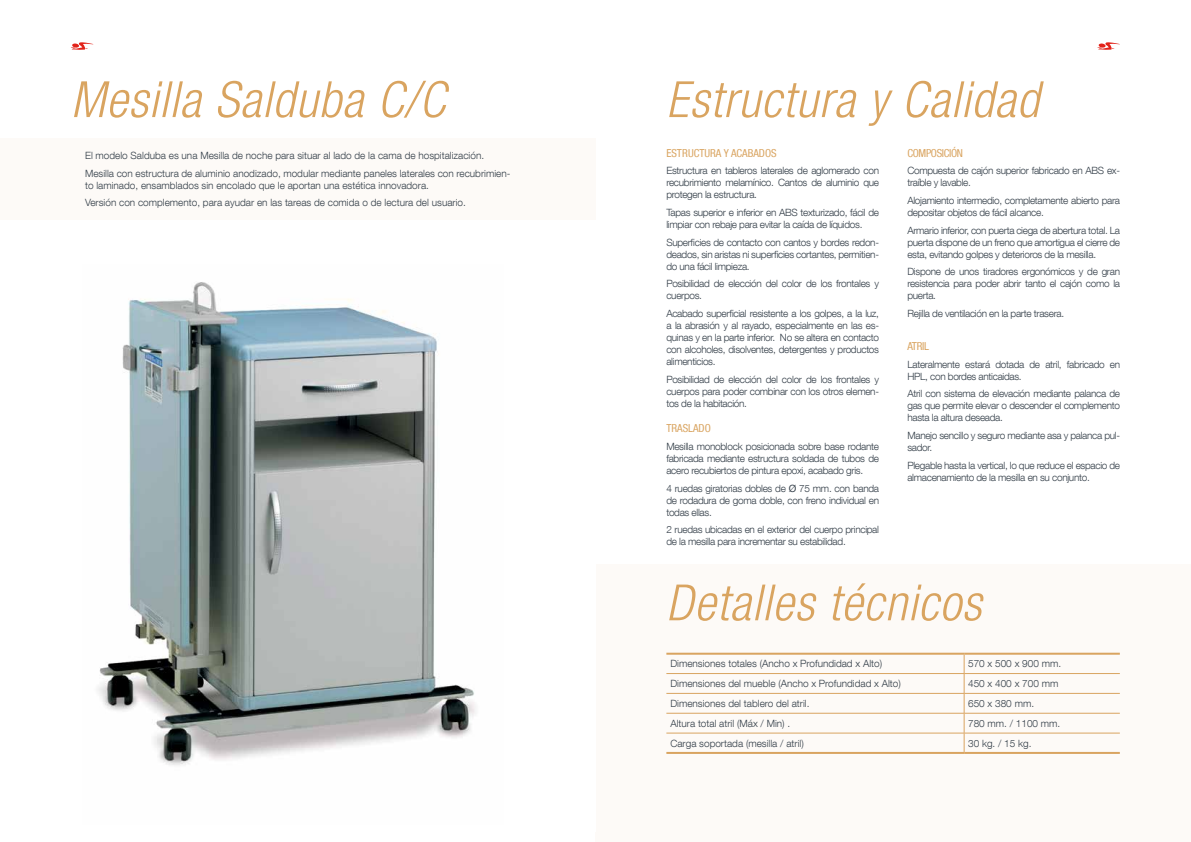
<style>
.page{position:relative;width:1191px;height:842px;background:#fff}
.page>*{position:absolute;margin:0;border:0;box-sizing:border-box;transform-origin:0 0}
.t1{font:italic 300 condensed 50px "Helvetica Neue LT Com";letter-spacing:.02em;color:#d9a460}
.t2{font:condensed 11px "Helvetica Neue LT Com";color:#d9a460}
.t3{font:condensed 11px "Helvetica Neue LT Com";letter-spacing:-.03em;color:#d9a460}
.t4{font:300 10px/12px "Helvetica Neue LT Com";letter-spacing:-.03em;color:#333e48;text-align:justify}
.t5{font:300 10px/17.7px "Helvetica Neue LT Com";color:#333e48}
.s1{font-weight:400}
</style>
<div class="page">
<svg style="left:71px;top:42px;width:23px;height:8px"></svg>
<svg style="left:1097px;top:42px;width:23px;height:8px"></svg>
<div style="left:595px;top:565px;width:596px;height:277px;background:#fdfaf7"></div>
<div style="left:0;top:138px;width:595px;height:82px;background:#fdfaf7"></div>
<hr style="left:666px;top:653px;width:298px;height:2px;background:#d9a460">
<hr style="left:964px;top:653px;width:155px;height:2px;background:#d9a460">
<hr style="left:666px;top:673px;width:298px;height:1px;background:#d9a460">
<hr style="left:964px;top:673px;width:155px;height:1px;background:#d9a460">
<hr style="left:666px;top:693px;width:298px;height:1px;background:#d9a460">
<hr style="left:964px;top:693px;width:155px;height:1px;background:#d9a460">
<hr style="left:666px;top:713px;width:298px;height:1px;background:#d9a460">
<hr style="left:964px;top:713px;width:155px;height:1px;background:#d9a460">
<hr style="left:666px;top:733px;width:298px;height:1px;background:#d9a460">
<hr style="left:666px;top:752px;width:298px;height:2px;background:#d9a460">
<svg style="left:964px;top:655px;width:1px;height:97px"></svg>
<hr style="left:964px;top:733px;width:155px;height:1px;background:#d9a460">
<hr style="left:964px;top:752px;width:155px;height:2px;background:#d9a460">
<img style="left:97px;top:282px;width:379px;height:483px">
<h1 class="t1" style="left:71px;top:71px;width:376px">Mesilla Salduba C/C</h1>
<p class="t5" style="left:85px;top:146px;width:427px">El modelo Salduba es una Mesilla de noche para situar al lado de la cama de hospitalización.<br>Mesilla con estructura de aluminio anodizado, modular mediante paneles laterales con recubrimien-</p>
<p class="t5" style="left:85px;top:176px;width:382px">to laminado, ensamblados sin encolado que le aportan una estética innovadora.<br>Versión con complemento, para ayudar en las tareas de comida o de lectura del usuario.</p>
<h1 class="t1" style="left:666px;top:71px;width:374px">Estructura y Calidad</h1>
<p class="t2" style="left:666px;top:146px;width:112px">ESTRUCTURA Y ACABADOS</p>
<p class="t4" style="left:666px;top:164px;width:214px">Estructura en tableros laterales de aglomerado con recubrimiento melamínico. Cantos de aluminio que protegen la estructura.</p>
<p class="t4" style="left:666px;top:206px;width:214px">Tapas superior e inferior en ABS texturizado, fácil de limpiar con rebaje para evitar la caída de líquidos.</p>
<p class="t4" style="left:666px;top:236px;width:214px">Superficies de contacto con cantos y bordes redon&shy;deados, sin aristas ni superficies cortantes, permitien&shy;do una fácil limpieza.</p>
<p class="t4" style="left:666px;top:277px;width:214px">Posibilidad de elección del color de los frontales y cuerpos.</p>
<p class="t4" style="left:666px;top:307px;width:214px">Acabado superficial resistente a los golpes, a la luz, a la abrasión y al rayado, especialmente en las es&shy;quinas y en la parte inferior. No se altera en contacto con alcoholes, disolventes, detergentes y productos alimenticios.</p>
<p class="t4" style="left:666px;top:373px;width:214px">Posibilidad de elección del color de los frontales y cuerpos para poder combinar con los otros elemen&shy;tos de la habitación.</p>
<p class="t2" style="left:666px;top:422px;width:46px">TRASLADO</p>
<p class="t4" style="left:666px;top:440px;width:214px">Mesilla monoblock posicionada sobre base rodante fabricada mediante estructura soldada de tubos de acero recubiertos de pintura epoxi, acabado gris.</p>
<p class="t4" style="left:666px;top:482px;width:214px">4 ruedas giratorias dobles de <span class="s1">Ø</span> 75 mm. con banda de rodadura de goma doble, con freno individual en todas ellas.</p>
<p class="t4" style="left:666px;top:524px;width:214px">2 ruedas ubicadas en el exterior del cuerpo principal de la mesilla para incrementar su estabilidad.</p>
<p class="t3" style="left:907px;top:146px;width:57px">COMPOSICIÓN</p>
<p class="t4" style="left:907px;top:164px;width:214px">Compuesta de cajón superior fabricado en ABS ex&shy;traíble y lavable.</p>
<p class="t4" style="left:907px;top:194px;width:214px">Alojamiento intermedio, completamente abierto para depositar objetos de fácil alcance.</p>
<p class="t4" style="left:907px;top:224px;width:214px">Armario inferior, con puerta ciega de abertura total. La puerta dispone de un freno que amortigua el cierre de esta, evitando golpes y deterioros de la mesilla.</p>
<p class="t4" style="left:907px;top:265px;width:214px">Dispone de unos tiradores ergonómicos y de gran resistencia para poder abrir tanto el cajón como la puerta.</p>
<p class="t4" style="left:907px;top:307px;width:158px">Rejilla de ventilación en la parte trasera.</p>
<p class="t2" style="left:907px;top:339px;width:19px">ATRIL</p>
<p class="t4" style="left:907px;top:358px;width:214px">Lateralmente estará dotada de atril, fabricado en<br>HPL, con bordes anticaidas.</p>
<p class="t4" style="left:907px;top:387px;width:214px">Atril con sistema de elevación mediante palanca de gas que permite elevar o descender el complemento hasta la altura deseada.</p>
<p class="t4" style="left:907px;top:429px;width:214px">Manejo sencillo y seguro mediante asa y palanca pul&shy;sador.</p>
<p class="t4" style="left:907px;top:459px;width:214px">Plegable hasta la vertical, lo que reduce el espacio de almacenamiento de la mesilla en su conjunto.</p>
<h1 class="t1" style="left:666px;top:574px;width:316px">Detalles técnicos</h1>
<p class="t5" style="left:670px;top:654px;width:213px">Dimensiones totales (Ancho x Profundidad x Alto)</p>
<p class="t5" style="left:968px;top:654px;width:94px">570 x 500 x 900 mm.</p>
<p class="t5" style="left:670px;top:674px;width:232px">Dimensiones del mueble (Ancho x Profundidad x Alto)</p>
<p class="t5" style="left:968px;top:674px;width:92px">450 x 400 x 700 mm</p>
<p class="t5" style="left:670px;top:694px;width:141px">Dimensiones del tablero del atril.</p>
<p class="t4" style="left:968px;top:697px;width:67px">650 x 380 mm.</p>
<p class="t5" style="left:670px;top:714px;width:121px">Altura total atril (Máx / Min) .</p>
<p class="t5" style="left:968px;top:714px;width:94px">780 mm. / 1100 mm.</p>
<p class="t5" style="left:670px;top:734px;width:135px">Carga soportada (mesilla / atril)</p>
<p class="t4" style="left:968px;top:737px;width:65px">30 kg. / 15 kg.</p>
</div>
